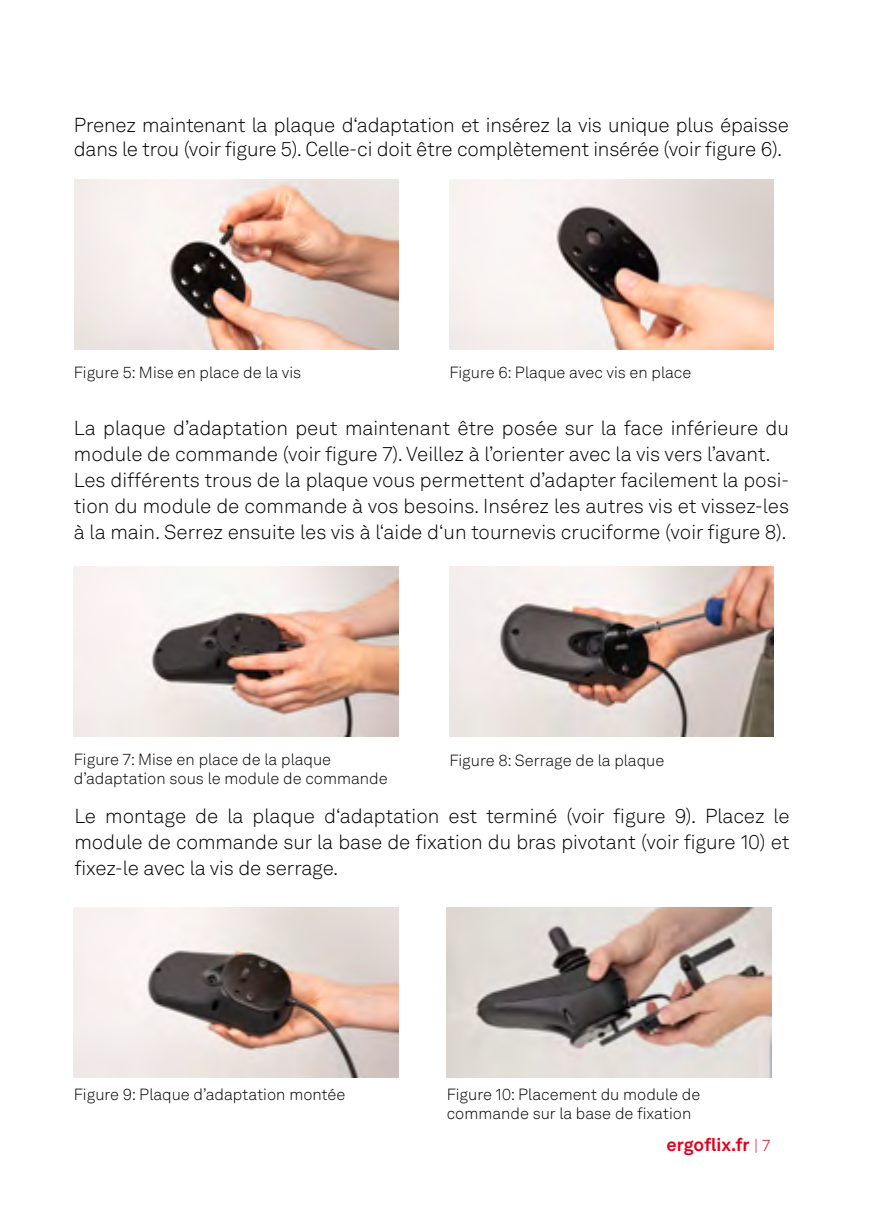
<style>
.page{position:relative;width:874px;height:1225px;background:#fff}
.page>*{position:absolute;margin:0;border:0;box-sizing:border-box;transform-origin:0 0}
.t1{font:300 20px/26px "Akkurat LL";letter-spacing:-.005em;color:#000}
.t2{font:700 18px "Akkurat LL";color:#e3001d}
.t3{font:300 16px/19.2px "Akkurat LL";color:#000}
.s1{font-weight:300;font-size:16px}
</style>
<div class="page">
<img style="left:449px;top:179px;width:324px;height:170px">
<img style="left:74px;top:179px;width:324px;height:170px">
<img style="left:449px;top:567px;width:324px;height:170px">
<img style="left:74px;top:567px;width:324px;height:170px">
<img style="left:74px;top:907px;width:324px;height:170px">
<img style="left:446px;top:907px;width:324px;height:170px">
<p class="t1" style="left:74px;top:112px;width:716px;line-height:24px">Prenez maintenant la plaque d‘adaptation et insérez la vis unique plus épaisse dans le trou (voir figure 5). Celle-ci doit être complètement insérée (voir figure 6).</p>
<p class="t3" style="left:74px;top:363px;width:229px">Figure 5: Mise en place de la vis</p>
<p class="t3" style="left:449px;top:363px;width:243px">Figure 6: Plaque avec vis en place</p>
<p class="t1" style="left:74px;top:414px;width:716px">La plaque d’adaptation peut maintenant être posée sur la face inférieure du module de commande (voir figure 7). Veillez à l’orienter avec la vis vers l’avant.<br>Les différents trous de la plaque vous permettent d’adapter facilement la posi&shy;tion du module de commande à vos besoins. Insérez les autres vis et vissez-les à la main. Serrez ensuite les vis à l‘aide d‘un tournevis cruciforme (voir figure 8).</p>
<p class="t3" style="left:74px;top:749px;width:259px">Figure 7: Mise en place de la plaque</p>
<p class="t3" style="left:449px;top:750px;width:216px">Figure 8: Serrage de la plaque</p>
<p class="t3" style="left:74px;top:768px;width:315px">d’adaptation sous le module de commande</p>
<p class="t1" style="left:74px;top:802px;width:716px;text-align:justify">Le montage de la plaque d‘adaptation est terminé (voir figure 9). Placez le module de commande sur la base de fixation du bras pivotant (voir figure 10) et fixez-le avec la vis de serrage.</p>
<p class="t3" style="left:74px;top:1084px;width:273px">Figure 9: Plaque d’adaptation montée</p>
<p class="t3" style="left:446px;top:1084px;width:255px">Figure 10: Placement du module de commande sur la base de fixation</p>
<p class="t2" style="left:666px;top:1130px;width:105px">ergoflix.fr <span class="s1">| 7</span></p>
</div>
